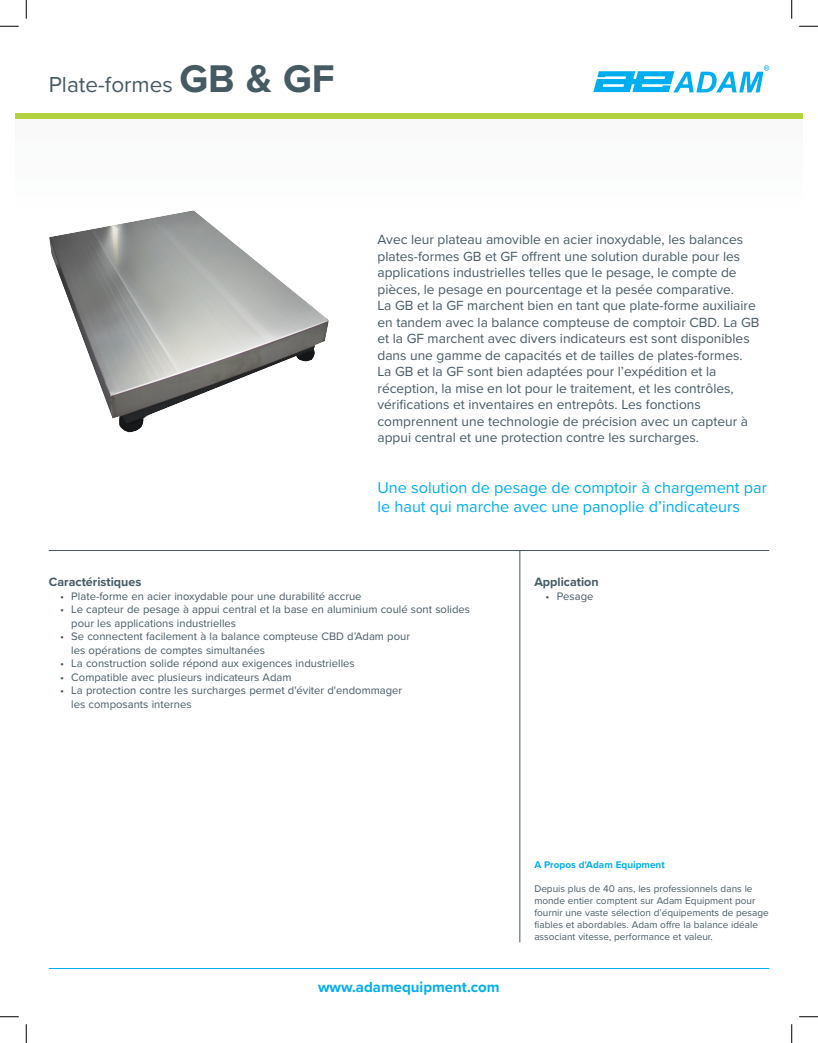
<style>
.page{position:relative;width:818px;height:1043px;background:#fff}
.page>*{position:absolute;margin:0;border:0;box-sizing:border-box;transform-origin:0 0}
.t1{font:22.5px "Proxima Nova";color:#465a64}
.t2{font:16.25px/19.5px "Proxima Nova";color:#00aeef}
.t3{font:700 15px "Proxima Nova";color:#00aeef}
.t4{font:13.75px/16.5px "Proxima Nova";color:#465a64}
.t5{font:700 12.5px "Proxima Nova";color:#465a64}
.t6{font:11.25px/13.5px "Proxima Nova";color:#465a64}
.t7{font:10px/12px "Proxima Nova";color:#465a64}
.t8{font:700 10px "Proxima Nova";color:#00aeef}
.s1{font-weight:700;font-size:40px}
</style>
<div class="page">
<img style="left:49px;top:214px;width:279px;height:219px">
<div style="left:15px;top:119px;width:787px;height:95px;background:#fbfbfb"></div>
<div style="left:15px;top:114px;width:787px;height:5px;background:#b2d23f"></div>
<hr style="left:49px;top:550px;width:720px;height:1px;background:#465a64">
<hr style="left:519px;top:550px;width:1px;height:392px;background:#465a64">
<svg style="left:593px;top:65px;width:176px;height:27px"></svg>
<hr style="left:49px;top:968px;width:720px;height:1px;background:#00aeef">
<svg style="left:0;top:25px;width:19px;height:2px"></svg>
<svg style="left:799px;top:25px;width:19px;height:2px"></svg>
<svg style="left:0;top:1016px;width:19px;height:1px"></svg>
<svg style="left:799px;top:1016px;width:19px;height:1px"></svg>
<svg style="left:25px;top:0;width:2px;height:19px"></svg>
<svg style="left:25px;top:1024px;width:2px;height:18px"></svg>
<svg style="left:791px;top:0;width:1px;height:19px"></svg>
<svg style="left:791px;top:1024px;width:1px;height:18px"></svg>
<h1 class="t1" style="left:49px;top:68px;width:287px">Plate-formes <span class="s1">GB &amp; GF</span></h1>
<p class="t4" style="left:377px;top:231px;width:383px">Avec leur plateau amovible en acier inoxydable, les balances plates-formes GB et GF offrent une solution durable pour les applications industrielles telles que le pesage, le compte de pièces, le pesage en pourcentage et la pesée comparative.<br>La GB et la GF marchent bien en tant que plate-forme auxiliaire en tandem avec la balance compteuse de comptoir CBD. La GB et la GF marchent avec divers indicateurs est sont disponibles dans une gamme de capacités et de tailles de plates-formes.<br>La GB et la GF sont bien adaptées pour l’expédition et la réception, la mise en lot pour le traitement, et les contrôles, vérifications et inventaires en entrepôts. Les fonctions comprennent une technologie de précision avec un capteur à appui central et une protection contre les surcharges.</p>
<p class="t2" style="left:377px;top:477px;width:391px">Une solution de pesage de comptoir à chargement par le haut qui marche avec une panoplie d’indicateurs</p>
<p class="t5" style="left:49px;top:572px;width:94px">Caractéristiques</p>
<p class="t6" style="left:60px;top:588px;width:303px">• Plate-forme en acier inoxydable pour une durabilité accrue</p>
<p class="t6" style="left:71px;top:602px;width:400px;text-indent:-11px">• Le capteur de pesage à appui central et la base en aluminium coulé sont solides pour les applications industrielles</p>
<p class="t6" style="left:71px;top:629px;width:340px;text-indent:-11px">• Se connectent facilement à la balance compteuse CBD d’Adam pour les opérations de comptes simultanées</p>
<p class="t6" style="left:60px;top:656px;width:296px">• La construction solide répond aux exigences industrielles</p>
<p class="t6" style="left:60px;top:669px;width:233px">• Compatible avec plusieurs indicateurs Adam</p>
<p class="t6" style="left:71px;top:683px;width:332px;text-indent:-11px">• La protection contre les surcharges permet d'éviter d'endommager les composants internes</p>
<p class="t5" style="left:534px;top:572px;width:66px">Application</p>
<p class="t6" style="left:545px;top:588px;width:49px">• Pesage</p>
<p class="t3" style="left:318px;top:976px;width:183px">www.adamequipment.com</p>
<p class="t8" style="left:534px;top:857px;width:132px">A Propos d’Adam Equipment</p>
<p class="t7" style="left:534px;top:882px;width:236px">Depuis plus de 40 ans, les professionnels dans le monde entier comptent sur Adam Equipment pour fournir une vaste sélection d’équipements de pesage fiables et abordables. Adam offre la balance idéale associant vitesse, performance et valeur.</p>
</div>
